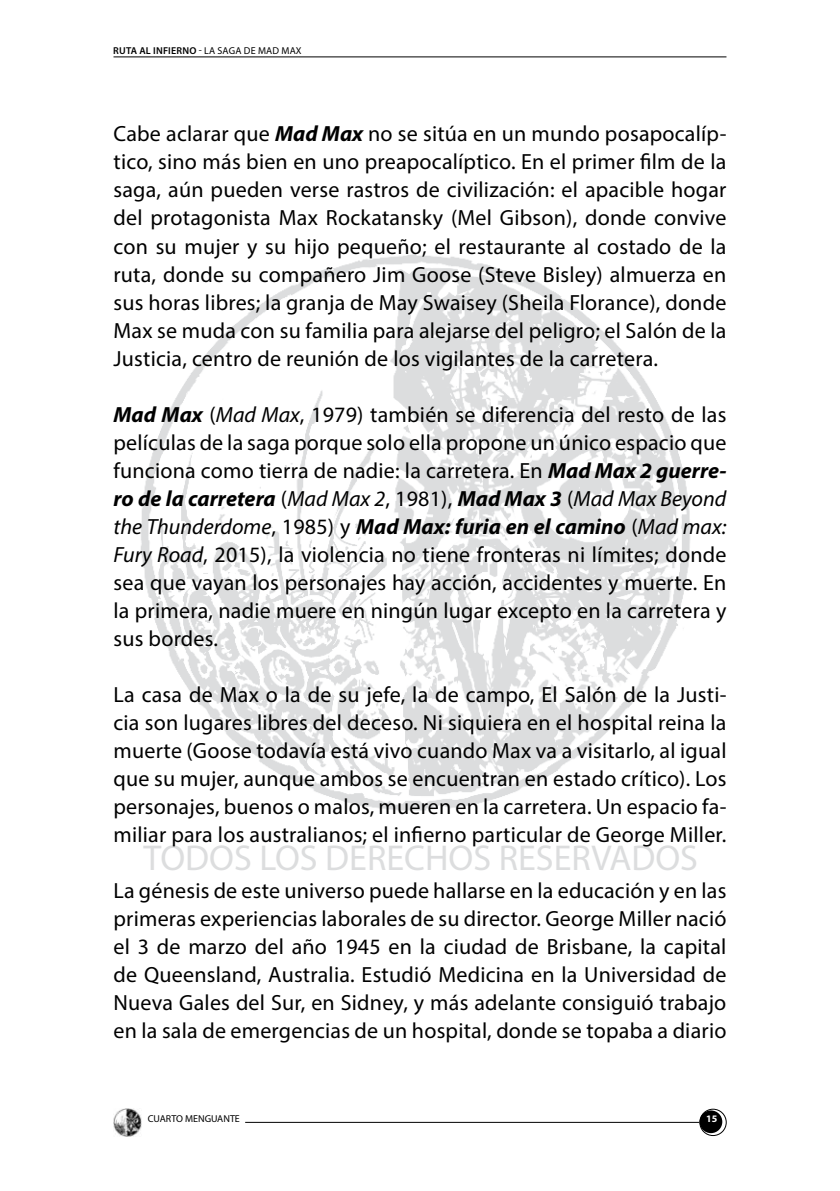
<style>
.page{position:relative;width:840px;height:1191px;background:#fff}
.page>*{position:absolute;margin:0;border:0;box-sizing:border-box;transform-origin:0 0}
.t1{font:36px "Myriad Pro";color:#dcddde}
.t2{font:22px/28px "Myriad Pro";letter-spacing:.01em;color:#000;text-align:justify}
.t3{font:10px "Myriad Pro";letter-spacing:.02em;color:#000}
.t4{font:10px "Myriad Pro";color:#000}
.t5{font:700 10px "Myriad Pro";color:#fff}
.s1{font-weight:600}
.s2{font-weight:700;font-style:italic}
.s3{font-style:italic}
</style>
<div class="page">
<img style="left:113px;top:1108px;width:29px;height:28px">
<div style="left:699px;top:1109px;width:27px;height:26px;border:1px solid #000;border-radius:50%"></div>
<div style="left:699px;top:1110px;width:22px;height:23px;background:#000;border-radius:50%"></div>
<hr style="left:245px;top:1122px;width:453px;height:1px;background:#000">
<hr style="left:113px;top:57px;width:613px;height:1px;background:#000">
<img style="left:140px;top:254px;width:550px;height:557px">
<p class="t3" style="left:113px;top:44px;width:190px"><span class="s1">RUTA AL INFIERNO</span> - LA SAGA DE MAD MAX</p>
<p class="t2" style="left:113px;top:120px;width:614px">Cabe aclarar que <span class="s2">Mad Max</span> no se sitúa en un mundo posapocalíp&shy;tico, sino más bien en uno preapocalíptico. En el primer film de la saga, aún pueden verse rastros de civilización: el apacible hogar del protagonista Max Rockatansky (Mel Gibson), donde convive con su mujer y su hijo pequeño; el restaurante al costado de la ruta, donde su compañero Jim Goose (Steve Bisley) almuerza en sus horas libres; la granja de May Swaisey (Sheila Florance), donde Max se muda con su familia para alejarse del peligro; el Salón de la Justicia, centro de reunión de los vigilantes de la carretera.</p>
<p class="t2" style="left:113px;top:400px;width:614px"><span class="s2">Mad Max</span> (<span class="s3">Mad Max</span>, 1979) también se diferencia del resto de las películas de la saga porque solo ella propone un único espacio que funciona como tierra de nadie: la carretera. En <span class="s2">Mad Max 2 guerre&shy;ro de la carretera</span> (<span class="s3">Mad Max 2</span>, 1981), <span class="s2">Mad Max 3</span> (<span class="s3">Mad Max Beyond the Thunderdome</span>, 1985) y <span class="s2">Mad Max: furia en el camino</span> (<span class="s3">Mad max:<br>Fury Road</span>, 2015), la violencia no tiene fronteras ni límites; donde sea que vayan los personajes hay acción, accidentes y muerte. En la primera, nadie muere en ningún lugar excepto en la carretera y sus bordes.</p>
<p class="t2" style="left:113px;top:680px;width:614px">La casa de Max o la de su jefe, la de campo, El Salón de la Justi&shy;cia son lugares libres del deceso. Ni siquiera en el hospital reina la muerte (Goose todavía está vivo cuando Max va a visitarlo, al igual que su mujer, aunque ambos se encuentran en estado crítico). Los personajes, buenos o malos, mueren en la carretera. Un espacio fa&shy;miliar para los australianos; el infierno particular de George Miller.</p>
<p class="t2" style="left:113px;top:876px;width:614px">La génesis de este universo puede hallarse en la educación y en las primeras experiencias laborales de su director. George Miller nació el 3 de marzo del año 1945 en la ciudad de Brisbane, la capital de Queensland, Australia. Estudió Medicina en la Universidad de Nueva Gales del Sur, en Sidney, y más adelante consiguió trabajo en la sala de emergencias de un hospital, donde se topaba a diario</p>
<h1 class="t1" style="left:143px;top:835px;width:556px">TODOS LOS DERECHOS RESERVADOS</h1>
<p class="t4" style="left:148px;top:1112px;width:93px">CUARTO MENGUANTE</p>
<p class="t5" style="left:705px;top:1111px;width:13px">15</p>
</div>
